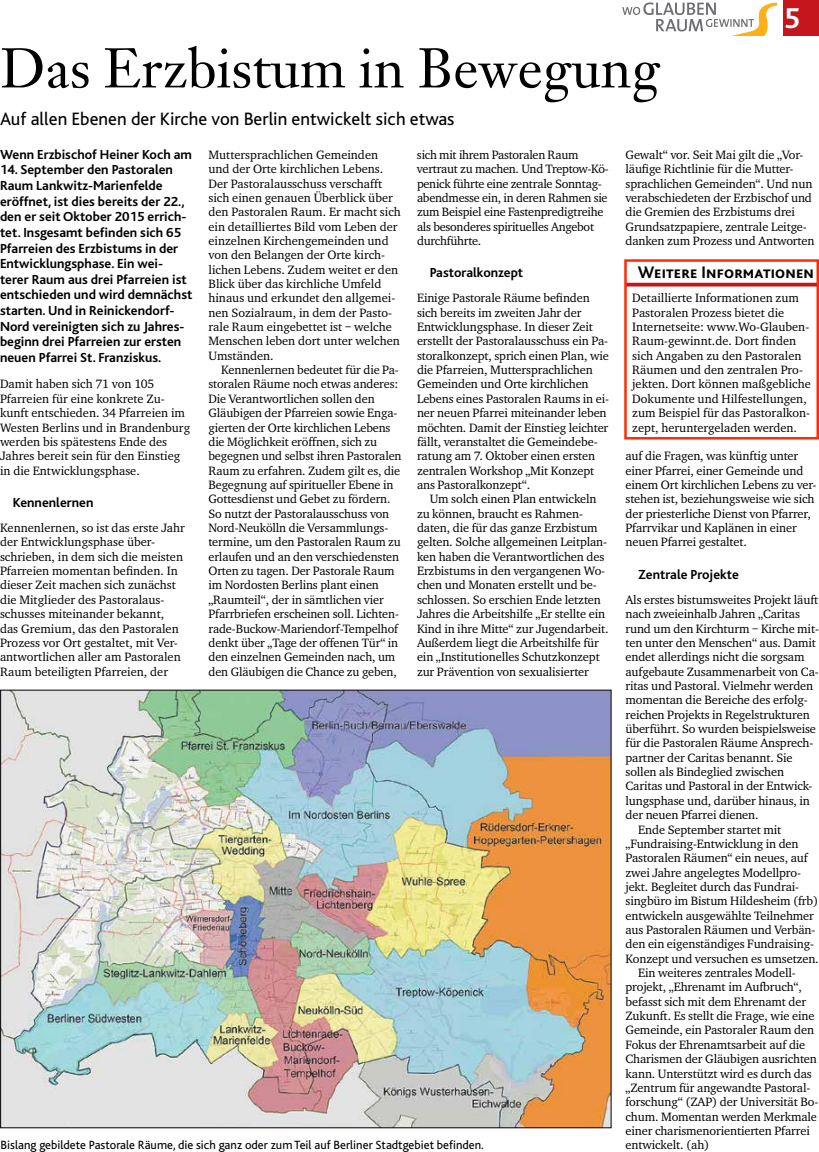
<style>
.page{position:relative;width:819px;height:1152px;background:#fff}
.page>*{position:absolute;margin:0;border:0;box-sizing:border-box;transform-origin:0 0}
.t1{font:55px "Janson Text LT";color:#000}
.t2{font:700 30px "Bliss";color:#fff}
.t3{font:18.75px "Bliss";color:#000}
.t4{font:700 17.5px "Bliss Caps";letter-spacing:.01em;color:#000}
.t5{font:700 13.75px/15.6px "Bliss";color:#000}
.t6{font:12.5px/14.4px "Charter EF";letter-spacing:-.01em;color:#000}
.t7{font:12.5px "Bliss";color:#000}
</style>
<div class="page">
<div style="left:783px;top:0;width:36px;height:35px;background:#c4161c"></div>
<svg style="left:622px;top:2px;width:154px;height:33px"></svg>
<hr style="left:625px;top:283px;width:193px;height:3px;background:#c4161c">
<img style="left:2px;top:692px;width:607px;height:434px">
<div style="left:624px;top:259px;width:195px;height:180px;border:2px solid #ff2b06"></div>
<h1 class="t1" style="left:0;top:33px;width:661px">Das Erzbistum in Bewegung</h1>
<h3 class="t3" style="left:0;top:109px;width:456px">Auf allen Ebenen der Kirche von Berlin entwickelt sich etwas</h3>
<h2 class="t2" style="left:783px;top:3px;width:18px">5</h2>
<p class="t5" style="left:0;top:147px;width:193px">Wenn Erzbischof Heiner Koch am</p>
<p class="t5" style="left:0;top:162px;width:194px">14. September den Pastoralen<br>Raum Lankwitz-Marienfelde eröffnet, ist dies bereits der 22., den er seit Oktober 2015 errich&shy;tet. Insgesamt befinden sich 65<br>Pfarreien des Erzbistums in der<br>Entwicklungsphase. Ein wei&shy;terer Raum aus drei Pfarreien ist entschieden und wird demnächst starten. Und in Reinickendorf-<br>Nord vereinigten sich zu Jahres&shy;beginn drei Pfarreien zur ersten neuen Pfarrei St. Franziskus.</p>
<p class="t6" style="left:0;top:377px;width:192px">Damit haben sich 71 von 105<br>Pfarreien für eine konkrete Zu&shy;kunft entschieden. 34 Pfarreien im<br>Westen Berlins und in Brandenburg werden bis spätestens Ende des<br>Jahres bereit sein für den Einstieg in die Entwicklungsphase.</p>
<p class="t5" style="left:13px;top:495px;width:82px">Kennenlernen</p>
<p class="t6" style="left:0;top:520px;width:186px">Kennenlernen, so ist das erste Jahr der Entwicklungsphase über&shy;schrieben, in dem sich die meisten Pfarreien momentan befinden. In dieser Zeit machen sich zunächst die Mitglieder des Pastoralaus&shy;schusses miteinander bekannt, das Gremium, das den Pastoralen Prozess vor Ort gestaltet, mit Ver&shy;antwortlichen aller am Pastoralen Raum beteiligten Pfarreien, der</p>
<p class="t6" style="left:208px;top:147px;width:194px">Muttersprachlichen Gemeinden und der Orte kirchlichen Lebens.<br>Der Pastoralausschuss verschafft sich einen genauen Überblick über den Pastoralen Raum. Er macht sich ein detailliertes Bild vom Leben der einzelnen Kirchengemeinden und von den Belangen der Orte kirch&shy;lichen Lebens. Zudem weitet er den<br>Blick über das kirchliche Umfeld hinaus und erkundet den allgemei&shy;nen Sozialraum, in dem der Pasto&shy;rale Raum eingebettet ist – welche<br>Menschen leben dort unter welchen<br>Umständen.</p>
<p class="t6" style="left:208px;top:362px;width:194px;text-indent:13px">Kennenlernen bedeutet für die Pa&shy;storalen Räume noch etwas anderes:<br>Die Verantwortlichen sollen den Gläubigen der Pfarreien sowie Enga&shy;gierten der Orte kirchlichen Lebens die Möglichkeit eröffnen, sich zu begegnen und selbst ihren Pastoralen Raum zu erfahren. Zudem gilt es, die Begegnung auf spiritueller Ebene in Gottesdienst und Gebet zu fördern.<br>So nutzt der Pastoralausschuss von Nord-Neukölln die Versammlungs&shy;termine, um den Pastoralen Raum zu erlaufen und an den verschiedensten Orten zu tagen. Der Pastorale Raum im Nordosten Berlins plant einen „Raumteil“, der in sämtlichen vier Pfarrbriefen erscheinen soll. Lichten&shy;rade-Buckow-Mariendorf-Tempelhof denkt über „Tage der offenen Tür“ in den einzelnen Gemeinden nach, um den Gläubigen die Chance zu geben,</p>
<p class="t6" style="left:417px;top:147px;width:193px">sich mit ihrem Pastoralen Raum vertraut zu machen. Und Treptow-Kö&shy;penick führte eine zentrale Sonntag&shy;abendmesse ein, in deren Rahmen sie zum Beispiel eine Fastenpredigtreihe als besonderes spirituelles Angebot durchführte.</p>
<p class="t5" style="left:430px;top:265px;width:95px">Pastoralkonzept</p>
<p class="t6" style="left:417px;top:291px;width:194px">Einige Pastorale Räume befinden sich bereits im zweiten Jahr der Entwicklungsphase. In dieser Zeit erstellt der Pastoralausschuss ein Pa&shy;storalkonzept, sprich einen Plan, wie die Pfarreien, Muttersprachlichen Gemeinden und Orte kirchlichen Lebens eines Pastoralen Raums in ei&shy;ner neuen Pfarrei miteinander leben möchten. Damit der Einstieg leichter fällt, veranstaltet die Gemeindebe&shy;ratung am 7. Oktober einen ersten zentralen Workshop „Mit Konzept ans Pastoralkonzept“.</p>
<p class="t6" style="left:417px;top:492px;width:193px;text-indent:13px">Um solch einen Plan entwickeln zu können, braucht es Rahmen&shy;daten, die für das ganze Erzbistum gelten. Solche allgemeinen Leitplan&shy;ken haben die Verantwortlichen des Erzbistums in den vergangenen Wo&shy;chen und Monaten erstellt und be&shy;schlossen. So erschien Ende letzten Jahres die Arbeitshilfe „Er stellte ein Kind in ihre Mitte“ zur Jugendarbeit.<br>Außerdem liegt die Arbeitshilfe für ein „Institutionelles Schutzkonzept zur Prävention von sexualisierter</p>
<p class="t7" style="left:1px;top:1138px;width:485px">Bislang gebildete Pastorale Räume, die sich ganz oder zum Teil auf Berliner Stadtgebiet befinden.</p>
<p class="t6" style="left:625px;top:147px;width:190px">Gewalt“ vor. Seit Mai gilt die „Vor&shy;läufige Richtlinie für die Mutter&shy;sprachlichen Gemeinden“. Und nun verabschiedeten der Erzbischof und die Gremien des Erzbistums drei Grundsatzpapiere, zentrale Leitge&shy;danken zum Prozess und Antworten</p>
<h3 class="t4" style="left:638px;top:263px;width:177px">Weitere Informationen</h3>
<p class="t6" style="left:632px;top:291px;width:180px">Detaillierte Informationen zum<br>Pastoralen Prozess bietet die<br>Internetseite: www.Wo-Glauben-<br>Raum-gewinnt.de. Dort finden sich Angaben zu den Pastoralen<br>Räumen und den zentralen Pro&shy;jekten. Dort können maßgebliche<br>Dokumente und Hilfestellungen, zum Beispiel für das Pastoralkon&shy;zept, heruntergeladen werden.</p>
<p class="t6" style="left:625px;top:448px;width:192px">auf die Fragen, was künftig unter einer Pfarrei, einer Gemeinde und einem Ort kirchlichen Lebens zu ver&shy;stehen ist, beziehungsweise wie sich der priesterliche Dienst von Pfarrer, Pfarrvikar und Kaplänen in einer neuen Pfarrei gestaltet.</p>
<p class="t5" style="left:638px;top:567px;width:102px">Zentrale Projekte</p>
<p class="t6" style="left:625px;top:592px;width:194px">Als erstes bistumsweites Projekt läuft</p>
<p class="t6" style="left:625px;top:606px;width:176px">nach zweieinhalb Jahren „Caritas</p>
<p class="t6" style="left:625px;top:621px;width:195px">rund um den Kirchturm – Kirche mit-</p>
<p class="t6" style="left:625px;top:635px;width:192px">ten unter den Menschen“ aus. Damit</p>
<p class="t6" style="left:625px;top:649px;width:180px">endet allerdings nicht die sorgsam</p>
<p class="t6" style="left:625px;top:664px;width:195px">aufgebaute Zusammenarbeit von Ca-</p>
<p class="t6" style="left:625px;top:678px;width:189px">ritas und Pastoral. Vielmehr werden</p>
<p class="t6" style="left:625px;top:692px;width:184px">momentan die Bereiche des erfolg-</p>
<p class="t6" style="left:625px;top:707px;width:186px">reichen Projekts in Regelstrukturen</p>
<p class="t6" style="left:625px;top:721px;width:192px">überführt. So wurden beispielsweise</p>
<p class="t6" style="left:625px;top:735px;width:189px">für die Pastoralen Räume Ansprech-</p>
<p class="t6" style="left:625px;top:750px;width:169px">partner der Caritas benannt. Sie</p>
<p class="t6" style="left:625px;top:764px;width:160px">sollen als Bindeglied zwischen</p>
<p class="t6" style="left:625px;top:779px;width:188px">Caritas und Pastoral in der Entwick-</p>
<p class="t6" style="left:625px;top:793px;width:186px">lungsphase und, darüber hinaus, in</p>
<p class="t6" style="left:625px;top:807px;width:135px">der neuen Pfarrei dienen.</p>
<p class="t6" style="left:638px;top:822px;width:144px">Ende September startet mit</p>
<p class="t6" style="left:625px;top:836px;width:175px">„Fundraising-Entwicklung in den</p>
<p class="t6" style="left:625px;top:850px;width:184px">Pastoralen Räumen“ ein neues, auf</p>
<p class="t6" style="left:625px;top:865px;width:177px">zwei Jahre angelegtes Modellpro-</p>
<p class="t6" style="left:625px;top:879px;width:175px">jekt. Begleitet durch das Fundrai-</p>
<p class="t6" style="left:625px;top:893px;width:194px">singbüro im Bistum Hildesheim (frb)</p>
<p class="t6" style="left:625px;top:908px;width:190px">entwickeln ausgewählte Teilnehmer</p>
<p class="t6" style="left:625px;top:922px;width:191px">aus Pastoralen Räumen und Verbän-</p>
<p class="t6" style="left:625px;top:936px;width:190px">den ein eigenständiges Fundraising-</p>
<p class="t6" style="left:625px;top:951px;width:195px">Konzept und versuchen es umsetzen.</p>
<p class="t6" style="left:638px;top:965px;width:159px">Ein weiteres zentrales Modell-</p>
<p class="t6" style="left:625px;top:979px;width:178px">projekt, „Ehrenamt im Aufbruch“,</p>
<p class="t6" style="left:625px;top:994px;width:182px">befasst sich mit dem Ehrenamt der</p>
<p class="t6" style="left:625px;top:1008px;width:190px">Zukunft. Es stellt die Frage, wie eine</p>
<p class="t6" style="left:625px;top:1022px;width:190px">Gemeinde, ein Pastoraler Raum den</p>
<p class="t6" style="left:625px;top:1037px;width:181px">Fokus der Ehrenamtsarbeit auf die</p>
<p class="t6" style="left:625px;top:1051px;width:193px">Charismen der Gläubigen ausrichten</p>
<p class="t6" style="left:625px;top:1066px;width:188px">kann. Unterstützt wird es durch das</p>
<p class="t6" style="left:625px;top:1080px;width:186px">„Zentrum für angewandte Pastoral-</p>
<p class="t6" style="left:625px;top:1094px;width:194px">forschung“ (ZAP) der Universität Bo-</p>
<p class="t6" style="left:625px;top:1109px;width:193px">chum. Momentan werden Merkmale</p>
<p class="t6" style="left:625px;top:1123px;width:186px">einer charismenorientierten Pfarrei</p>
<p class="t6" style="left:625px;top:1137px;width:85px">entwickelt. (ah)</p>
</div>
